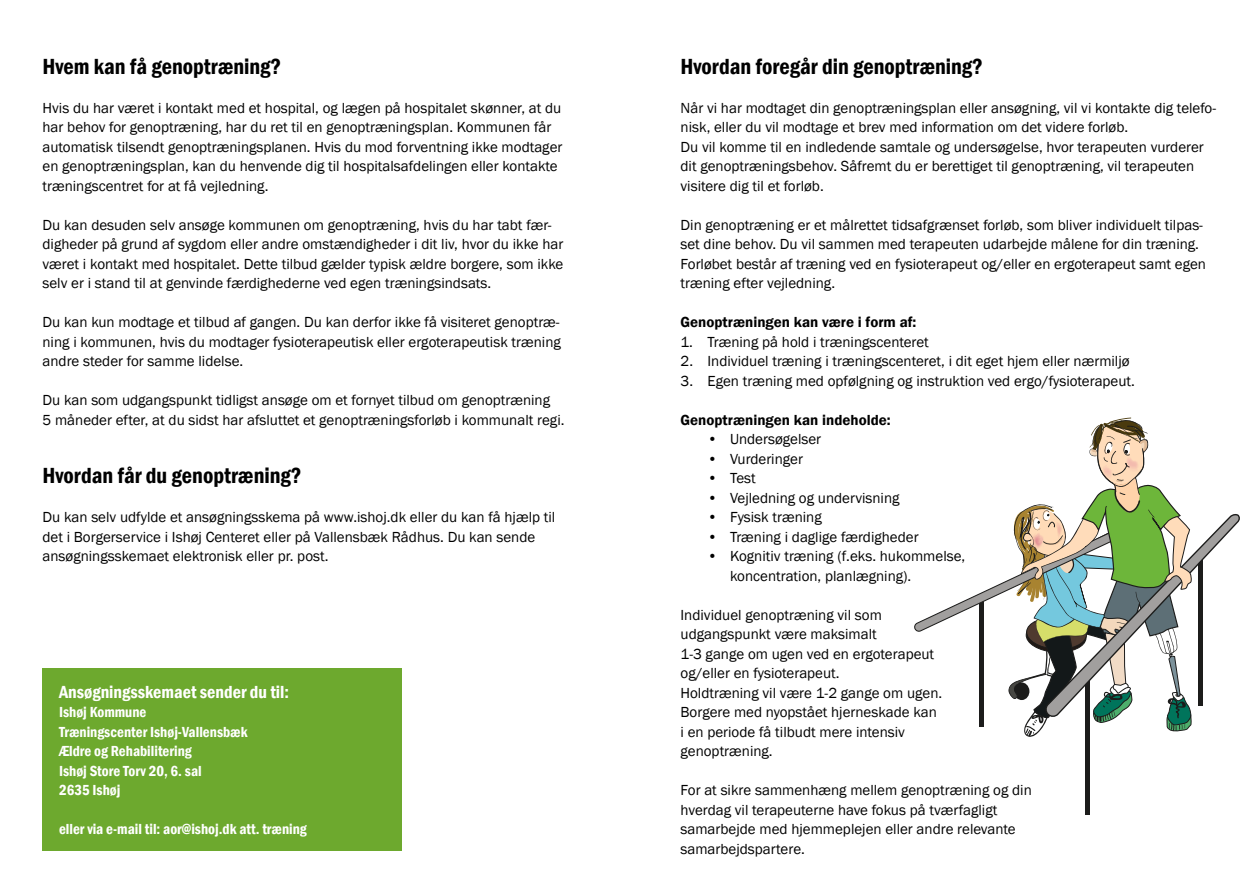
<style>
.page{position:relative;width:1259px;height:893px;background:#fff}
.page>*{position:absolute;margin:0;border:0;box-sizing:border-box;transform-origin:0 0}
.t1{font:600 condensed 22.5px "Franklin Gothic";color:#000}
.t2{font:600 condensed 18px "Franklin Gothic";color:#fff}
.t3{font:15px/19.5px "Franklin Gothic";color:#000}
.t4{font:600 condensed 15px/19.5px "Franklin Gothic";color:#fff}
.t5{font:600 15px "Franklin Gothic";color:#000}
</style>
<div class="page">
<div style="left:43px;top:668px;width:359px;height:182px;background:#6da92e"></div>
<div style="left:1084px;top:668px;width:5px;height:147px;background:#1c1c1b"></div>
<svg style="left:914px;top:417px;width:326px;height:322px"></svg>
<h1 class="t1" style="left:43px;top:51px;width:240px">Hvem kan få genoptræning?</h1>
<p class="t3" style="left:43px;top:98px;width:521px">Hvis du har været i kontakt med et hospital, og lægen på hospitalet skønner, at du har behov for genoptræning, har du ret til en genoptræningsplan. Kommunen får automatisk tilsendt genoptræningsplanen. Hvis du mod forventning ikke modtager en genoptræningsplan, kan du henvende dig til hospitalsafdelingen eller kontakte træningscentret for at få vejledning.</p>
<p class="t3" style="left:43px;top:215px;width:522px">Du kan desuden selv ansøge kommunen om genoptræning, hvis du har tabt fær&shy;digheder på grund af sygdom eller andre omstændigheder i dit liv, hvor du ikke har været i kontakt med hospitalet. Dette tilbud gælder typisk ældre borgere, som ikke selv er i stand til at genvinde færdighederne ved egen træningsindsats.</p>
<p class="t3" style="left:43px;top:313px;width:520px;text-align:justify">Du kan kun modtage et tilbud af gangen. Du kan derfor ikke få visiteret genoptræ&shy;ning i kommunen, hvis du modtager fysioterapeutisk eller ergoterapeutisk træning andre steder for samme lidelse.</p>
<p class="t3" style="left:43px;top:391px;width:523px">Du kan som udgangspunkt tidligst ansøge om et fornyet tilbud om genoptræning<br>5 måneder efter, at du sidst har afsluttet et genoptræningsforløb i kommunalt regi.</p>
<h1 class="t1" style="left:43px;top:460px;width:260px">Hvordan får du genoptræning?</h1>
<p class="t3" style="left:43px;top:508px;width:514px">Du kan selv udfylde et ansøgningsskema på www.ishoj.dk eller du kan få hjælp til det i Borgerservice i Ishøj Centeret eller på Vallensbæk Rådhus. Du kan sende ansøgningsskemaet elektronisk eller pr. post.</p>
<p class="t2" style="left:59px;top:679px;width:232px">Ansøgningsskemaet sender du til:</p>
<p class="t4" style="left:59px;top:702px;width:190px">Ishøj Kommune<br>Træningscenter Ishøj-Vallensbæk<br>Ældre og Rehabilitering<br>Ishøj Store Torv 20, 6. sal<br>2635 Ishøj</p>
<p class="t4" style="left:59px;top:819px;width:249px">eller via e-mail til: aor@ishoj.dk att. træning</p>
<h1 class="t1" style="left:680px;top:51px;width:304px">Hvordan foregår din genoptræning?</h1>
<p class="t3" style="left:680px;top:98px;width:537px">Når vi har modtaget din genoptræningsplan eller ansøgning, vil vi kontakte dig telefo&shy;nisk, eller du vil modtage et brev med information om det videre forløb.<br>Du vil komme til en indledende samtale og undersøgelse, hvor terapeuten vurderer dit genoptræningsbehov. Såfremt du er berettiget til genoptræning, vil terapeuten visitere dig til et forløb.</p>
<p class="t3" style="left:680px;top:215px;width:527px">Din genoptræning er et målrettet tidsafgrænset forløb, som bliver individuelt tilpas&shy;set dine behov. Du vil sammen med terapeuten udarbejde målene for din træning.<br>Forløbet består af træning ved en fysioterapeut og/eller en ergoterapeut samt egen træning efter vejledning.</p>
<p class="t5" style="left:680px;top:313px;width:237px">Genoptræningen kan være i form af:</p>
<p class="t3" style="left:680px;top:332px;width:250px">1. Træning på hold i træningscenteret</p>
<p class="t3" style="left:680px;top:352px;width:450px">2. Individuel træning i træningscenteret, i dit eget hjem eller nærmiljø</p>
<p class="t3" style="left:680px;top:371px;width:456px">3. Egen træning med opfølgning og instruktion ved ergo/fysioterapeut.</p>
<p class="t5" style="left:680px;top:410px;width:212px">Genoptræningen kan indeholde:</p>
<p class="t3" style="left:707px;top:430px;width:115px">• Undersøgelser</p>
<p class="t3" style="left:707px;top:449px;width:97px">• Vurderinger</p>
<p class="t3" style="left:707px;top:469px;width:50px">• Test</p>
<p class="t3" style="left:707px;top:488px;width:193px">• Vejledning og undervisning</p>
<p class="t3" style="left:707px;top:508px;width:116px">• Fysisk træning</p>
<p class="t3" style="left:707px;top:527px;width:213px">• Træning i daglige færdigheder</p>
<p class="t3" style="left:730px;top:547px;width:237px;text-indent:-22px">• Kognitiv træning (f.eks. hukommelse, koncentration, planlægning).</p>
<p class="t3" style="left:680px;top:605px;width:263px">Individuel genoptræning vil som udgangspunkt være maksimalt<br>1-3 gange om ugen ved en ergoterapeut og/eller en fysioterapeut.<br>Holdtræning vil være 1-2 gange om ugen.<br>Borgere med nyopstået hjerneskade kan i en periode få tilbudt mere intensiv genoptræning.</p>
<p class="t3" style="left:680px;top:781px;width:353px">For at sikre sammenhæng mellem genoptræning og din hverdag vil terapeuterne have fokus på tværfagligt samarbejde med hjemmeplejen eller andre relevante samarbejdspartere.</p>
</div>
